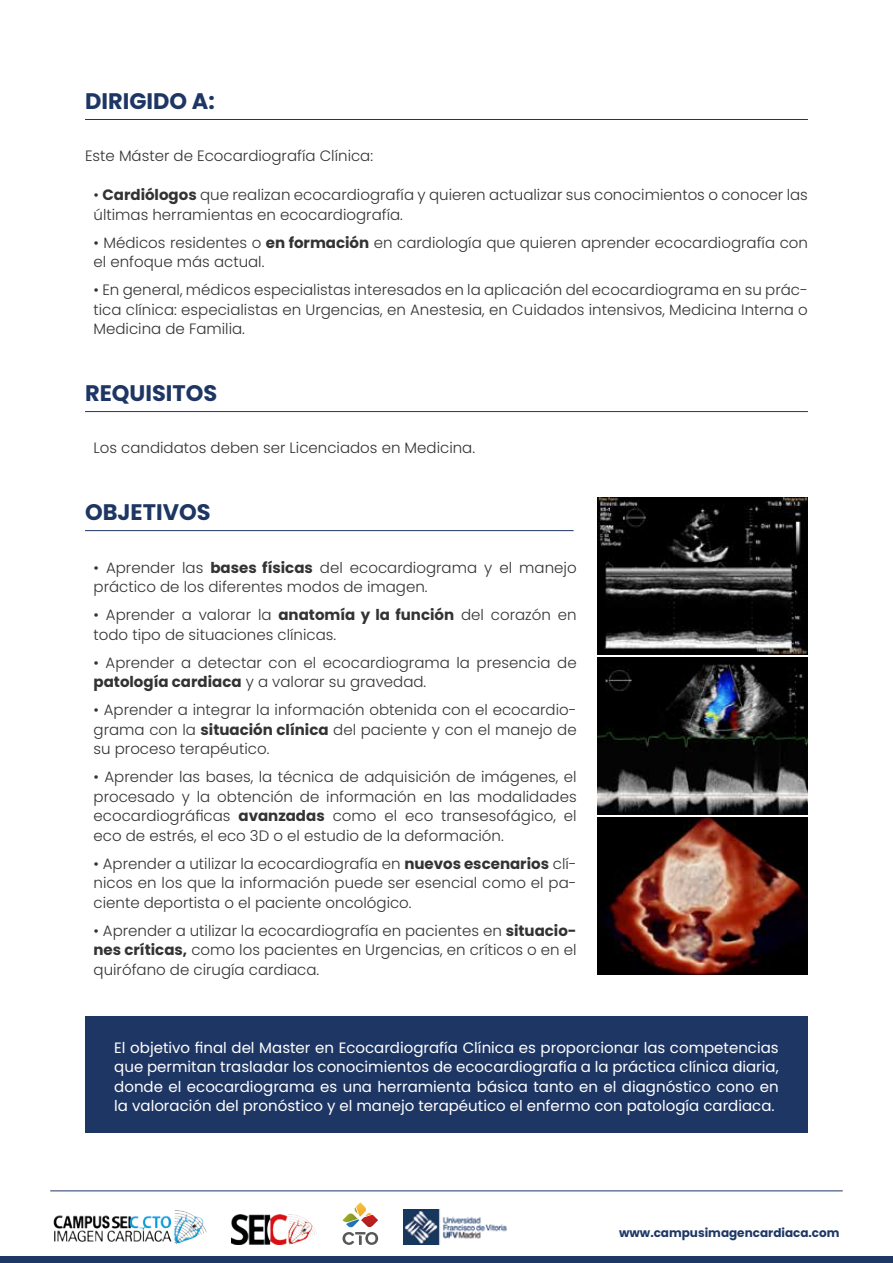
<style>
.page{position:relative;width:893px;height:1263px;background:#fff}
.page>*{position:absolute;margin:0;border:0;box-sizing:border-box;transform-origin:0 0}
.t1{font:700 22.5px "Poppins";color:#1e3664}
.t2{font:300 15px/19.5px "Poppins";color:#333}
.t3{font:15px/19.5px "Poppins";color:#fff;text-align:justify}
.t4{font:700 12px "Poppins";color:#1e3765}
.s1{font-weight:700}
</style>
<div class="page">
<hr style="left:51px;top:1190px;width:791px;height:1px;background:#1e3764">
<div style="left:0;top:1257px;width:893px;height:6px;background:#1e3765"></div>
<img style="left:53px;top:1210px;width:153px;height:35px">
<img style="left:404px;top:1209px;width:103px;height:36px">
<svg style="left:342px;top:1202px;width:36px;height:43px"></svg>
<img style="left:232px;top:1215px;width:85px;height:30px">
<hr style="left:85px;top:119px;width:723px;height:1px;background:#1e3664">
<hr style="left:85px;top:411px;width:723px;height:1px;background:#1e3664">
<div style="left:85px;top:1016px;width:723px;height:116px;background:#1e3664"></div>
<hr style="left:85px;top:530px;width:489px;height:1px;background:#1e3664">
<img style="left:598px;top:497px;width:210px;height:157px">
<img style="left:598px;top:657px;width:210px;height:157px">
<img style="left:598px;top:817px;width:210px;height:157px">
<h1 class="t1" style="left:85px;top:88px;width:131px">DIRIGIDO A:</h1>
<p class="t2" style="left:85px;top:146px;width:290px">Este Máster de Ecocardiografía Clínica:</p>
<p class="t2" style="left:94px;top:185px;width:716px">• <span class="s1">Cardiólogos</span> que realizan ecocardiografía y quieren actualizar sus conocimientos o conocer las últimas herramientas en ecocardiografía.</p>
<p class="t2" style="left:94px;top:233px;width:716px">• Médicos residentes o <span class="s1">en formación</span> en cardiología que quieren aprender ecocardiografía con el enfoque más actual.</p>
<p class="t2" style="left:94px;top:280px;width:716px;text-align:justify">• En general, médicos especialistas interesados en la aplicación del ecocardiograma en su prác&shy;tica clínica: especialistas en Urgencias, en Anestesia, en Cuidados intensivos, Medicina Interna o Medicina de Familia.</p>
<h1 class="t1" style="left:85px;top:380px;width:134px">REQUISITOS</h1>
<p class="t2" style="left:94px;top:438px;width:383px">Los candidatos deben ser Licenciados en Medicina.</p>
<h1 class="t1" style="left:85px;top:499px;width:127px">OBJETIVOS</h1>
<p class="t2" style="left:94px;top:558px;width:485px">• Aprender las <span class="s1">bases físicas</span> del ecocardiograma y el manejo práctico de los diferentes modos de imagen.</p>
<p class="t2" style="left:94px;top:605px;width:485px">• Aprender a valorar la <span class="s1">anatomía y la función</span> del corazón en todo tipo de situaciones clínicas.</p>
<p class="t2" style="left:94px;top:653px;width:485px">• Aprender a detectar con el ecocardiograma la presencia de <span class="s1">patología cardiaca</span> y a valorar su gravedad.</p>
<p class="t2" style="left:94px;top:700px;width:485px;text-align:justify">• Aprender a integrar la información obtenida con el ecocardio&shy;grama con la <span class="s1">situación clínica</span> del paciente y con el manejo de su proceso terapéutico.</p>
<p class="t2" style="left:94px;top:767px;width:485px;text-align:justify">• Aprender las bases, la técnica de adquisición de imágenes, el procesado y la obtención de información en las modalidades ecocardiográficas <span class="s1">avanzadas</span> como el eco transesofágico, el eco de estrés, el eco 3D o el estudio de la deformación.</p>
<p class="t2" style="left:94px;top:854px;width:485px;text-align:justify">• Aprender a utilizar la ecocardiografía en <span class="s1">nuevos escenarios</span> clí&shy;nicos en los que la información puede ser esencial como el pa&shy;ciente deportista o el paciente oncológico.</p>
<p class="t2" style="left:94px;top:921px;width:485px;text-align:justify">• Aprender a utilizar la ecocardiografía en pacientes en <span class="s1">situacio&shy;nes críticas,</span> como los pacientes en Urgencias, en críticos o en el quirófano de cirugía cardiaca.</p>
<p class="t3" style="left:114px;top:1038px;width:666px">El objetivo final del Master en Ecocardiografía Clínica es proporcionar las competencias que permitan trasladar los conocimientos de ecocardiografía a la práctica clínica diaria, donde el ecocardiograma es una herramienta básica tanto en el diagnóstico cono en la valoración del pronóstico y el manejo terapéutico el enfermo con patología cardiaca.</p>
<p class="t4" style="left:619px;top:1226px;width:222px">www.campusimagencardiaca.com</p>
</div>
